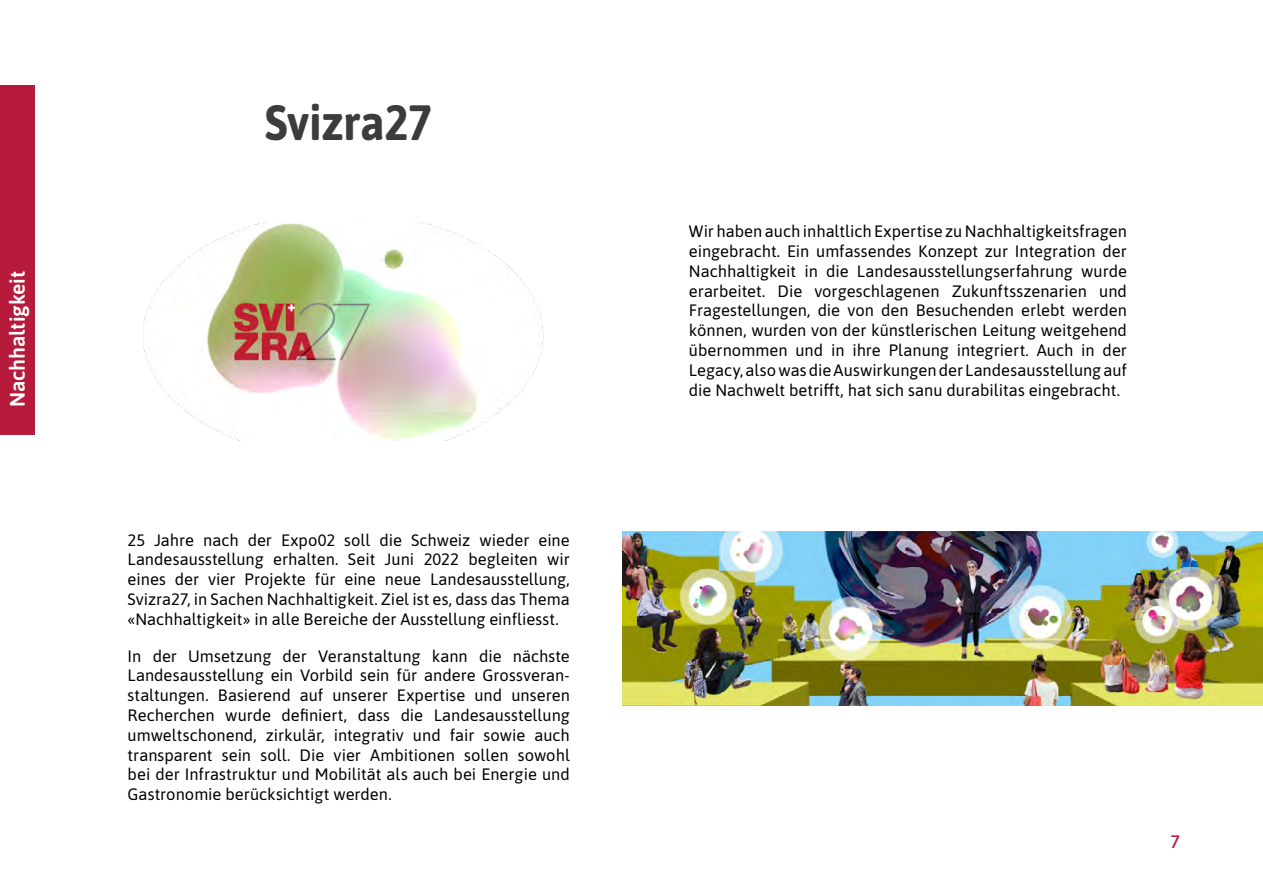
<style>
.page{position:relative;width:1263px;height:893px;background:#fff}
.page>*{position:absolute;margin:0;border:0;box-sizing:border-box;transform-origin:0 0}
.t1{font:700 49.5px "Asap";letter-spacing:-.005em;color:#3c3c3b;scale:.92 1}
.t2{font:600 21px "Asap";letter-spacing:-.005em;color:#fff}
.t3{font:500 18px "Asap";color:#b71b3b}
.t4{font:16.5px/19.8px "Asap";color:#000;text-align:justify}
</style>
<div class="page">
<div style="left:0;top:85px;width:34px;height:350px;background:#b71b3b"></div>
<img style="left:143px;top:222px;width:401px;height:218px">
<img style="left:622px;top:531px;width:641px;height:175px">
<p class="t2" style="left:3px;top:407px;width:138px;rotate:-90deg">Nachhaltigkeit</p>
<h1 class="t1" style="left:265px;top:87px;width:184px">Svizra27</h1>
<p class="t4" style="left:128px;top:529px;width:444px">25 Jahre nach der Expo02 soll die Schweiz wieder eine Landesausstellung erhalten. Seit Juni 2022 begleiten wir eines der vier Projekte für eine neue Landesausstellung, Svizra27, in Sachen Nachhaltigkeit. Ziel ist es, dass das Thema «Nachhaltigkeit» in alle Bereiche der Ausstellung einfliesst.</p>
<p class="t4" style="left:128px;top:645px;width:444px">In der Umsetzung der Veranstaltung kann die nächste Landesausstellung ein Vorbild sein für andere Grossveran&shy;staltungen. Basierend auf unserer Expertise und unseren Recherchen wurde definiert, dass die Landesausstellung umweltschonend, zirkulär, integrativ und fair sowie auch transparent sein soll. Die vier Ambitionen sollen sowohl bei der Infrastruktur und Mobilität als auch bei Energie und Gastronomie berücksichtigt werden.</p>
<p class="t4" style="left:689px;top:221px;width:439px">Wir haben auch inhaltlich Expertise zu Nachhaltigkeitsfragen eingebracht. Ein umfassendes Konzept zur Integration der Nachhaltigkeit in die Landesausstellungserfahrung wurde erarbeitet. Die vorgeschlagenen Zukunftsszenarien und Fragestellungen, die von den Besuchenden erlebt werden können, wurden von der künstlerischen Leitung weitgehend übernommen und in ihre Planung integriert. Auch in der Legacy, also was die Auswirkungen der Landesausstellung auf die Nachwelt betrifft, hat sich sanu durabilitas eingebracht.</p>
<p class="t3" style="left:1170px;top:829px;width:11px">7</p>
</div>
